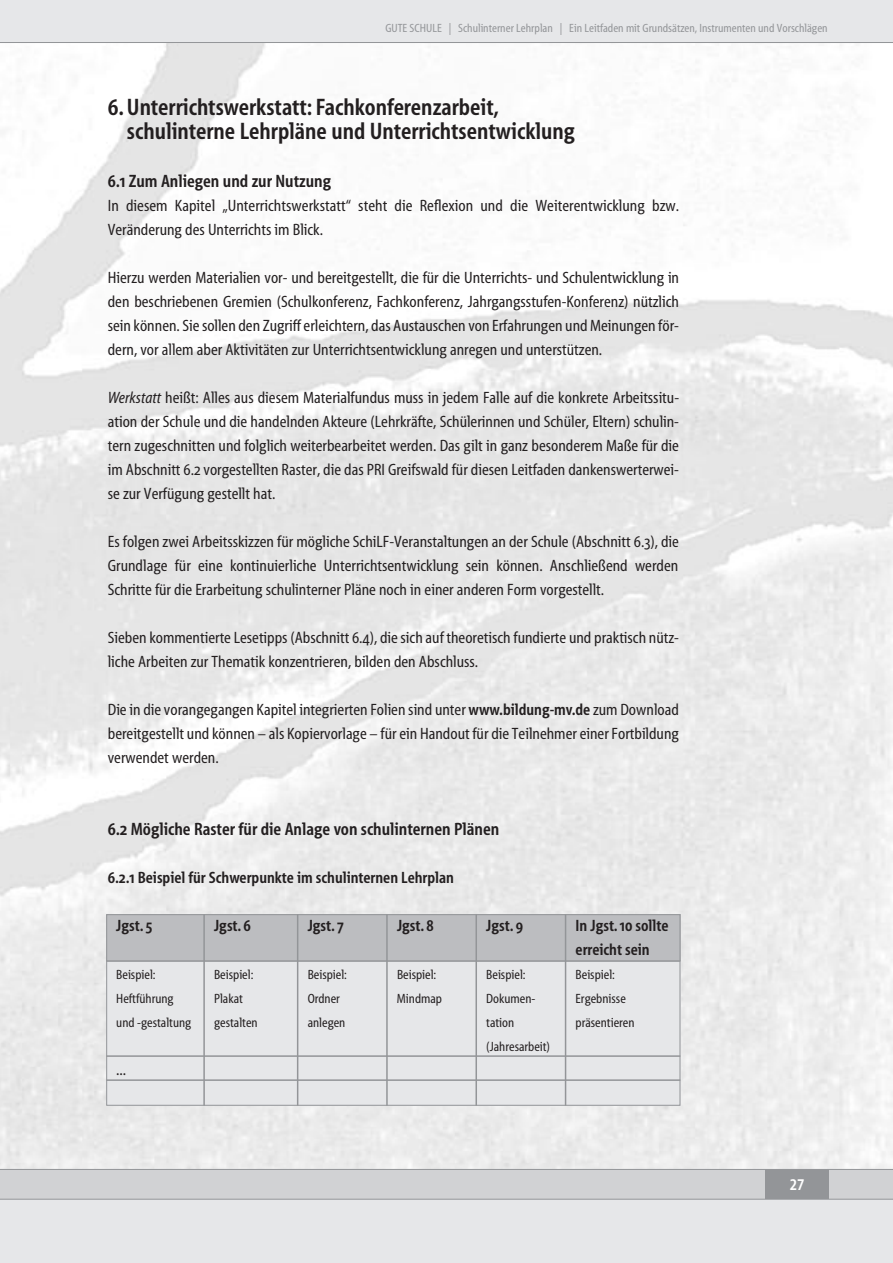
<style>
.page{position:relative;width:893px;height:1263px;background:#fff}
.page>*{position:absolute;margin:0;border:0;box-sizing:border-box;transform-origin:0 0}
.t1{font:700 24px/24px "The Berlin";color:#231f20}
.t2{font:700 18px "The Berlin";color:#231f20}
.t3{font:16.5px/24px "The Berlin";color:#231f20;text-align:justify}
.t4{font:700 16.5px/24px "The Berlin";color:#231f20}
.t5{font:16.5px "The Berlin Bold Table";color:#fff}
.t6{font:13.5px "The Berlin";color:#231f20}
.t7{font:12px "The Berlin";color:#939598}
.s1{font-style:italic}
.s2{font-weight:700}
</style>
<div class="page">
<div style="left:0;top:1199px;width:893px;height:64px;background:#e6e7e9"></div>
<div style="left:0;top:1169px;width:893px;height:30px;background:#d1d2d4"></div>
<div style="left:0;top:0;width:893px;height:43px;background:#e6e7e9"></div>
<div style="left:765px;top:1169px;width:64px;height:30px;background:#939598"></div>
<hr style="left:0;top:42px;width:893px;height:1px;background:#939598">
<div style="left:106px;top:914px;width:574px;height:47px;background:#bcbdc0"></div>
<div style="left:106px;top:961px;width:574px;height:145px;background:#e6e7e9"></div>
<hr style="left:0;top:1169px;width:893px;height:1px;background:#939598">
<hr style="left:0;top:1199px;width:893px;height:1px;background:#939598">
<hr style="left:203px;top:914px;width:2px;height:191px;background:#939598">
<hr style="left:297px;top:914px;width:1px;height:191px;background:#939598">
<hr style="left:386px;top:914px;width:2px;height:191px;background:#939598">
<hr style="left:475px;top:914px;width:2px;height:191px;background:#939598">
<hr style="left:565px;top:914px;width:1px;height:192px;background:#939598">
<hr style="left:106px;top:960px;width:574px;height:2px;background:#939598">
<hr style="left:106px;top:1055px;width:574px;height:2px;background:#939598">
<hr style="left:106px;top:1079px;width:574px;height:2px;background:#939598">
<div style="left:106px;top:914px;width:574px;height:192px;border:1px solid #939598"></div>
<p class="t7" style="left:385px;top:24px;width:444px">GUTE SCHULE | Schulinterner Lehrplan | Ein Leitfaden mit Grundsätzen, Instrumenten und Vorschlägen</p>
<h1 class="t1" style="left:127px;top:97px;width:450px;text-indent:-19px">6. Unterrichtswerkstatt: Fachkonferenzarbeit, schulinterne Lehrpläne und Unterrichtsentwicklung</h1>
<p class="t2" style="left:108px;top:174px;width:225px">6.1 Zum Anliegen und zur Nutzung</p>
<p class="t3" style="left:108px;top:195px;width:573px">In diesem Kapitel „Unterrichtswerkstatt“ steht die Reflexion und die Weiterentwicklung bzw.<br>Veränderung des Unterrichts im Blick.</p>
<p class="t3" style="left:108px;top:267px;width:573px">Hierzu werden Materialien vor- und bereitgestellt, die für die Unterrichts- und Schulentwicklung in den beschriebenen Gremien (Schulkonferenz, Fachkonferenz, Jahrgangsstufen-Konferenz) nützlich sein können. Sie sollen den Zugriff erleichtern, das Austauschen von Erfahrungen und Meinungen för&shy;dern, vor allem aber Aktivitäten zur Unterrichtsentwicklung anregen und unterstützen.</p>
<p class="t3" style="left:108px;top:387px;width:573px"><span class="s1">Werkstatt</span> heißt: Alles aus diesem Materialfundus muss in jedem Falle auf die konkrete Arbeitssitu&shy;ation der Schule und die handelnden Akteure (Lehrkräfte, Schülerinnen und Schüler, Eltern) schulin&shy;tern zugeschnitten und folglich weiterbearbeitet werden. Das gilt in ganz besonderem Maße für die im Abschnitt 6.2 vorgestellten Raster, die das PRI Greifswald für diesen Leitfaden dankenswerterwei&shy;se zur Verfügung gestellt hat.</p>
<p class="t3" style="left:108px;top:531px;width:573px">Es folgen zwei Arbeitsskizzen für mögliche SchiLF-Veranstaltungen an der Schule (Abschnitt 6.3), die Grundlage für eine kontinuierliche Unterrichtsentwicklung sein können. Anschließend werden Schritte für die Erarbeitung schulinterner Pläne noch in einer anderen Form vorgestellt.</p>
<p class="t3" style="left:108px;top:627px;width:573px">Sieben kommentierte Lesetipps (Abschnitt 6.4), die sich auf theoretisch fundierte und praktisch nütz&shy;liche Arbeiten zur Thematik konzentrieren, bilden den Abschluss.</p>
<p class="t3" style="left:108px;top:699px;width:573px">Die in die vorangegangen Kapitel integrierten Folien sind unter <span class="s2">www.bildung-mv.de</span> zum Download bereitgestellt und können – als Kopiervorlage – für ein Handout für die Teilnehmer einer Fortbildung verwendet werden.</p>
<p class="t2" style="left:108px;top:822px;width:393px">6.2 Mögliche Raster für die Anlage von schulinternen Plänen</p>
<p class="t4" style="left:108px;top:867px;width:348px">6.2.1 Beispiel für Schwerpunkte im schulinternen Lehrplan</p>
<p class="t4" style="left:116px;top:915px;width:37px">Jgst. 5</p>
<p class="t4" style="left:214px;top:915px;width:38px">Jgst. 6</p>
<p class="t4" style="left:308px;top:915px;width:37px">Jgst. 7</p>
<p class="t4" style="left:397px;top:915px;width:38px">Jgst. 8</p>
<p class="t4" style="left:486px;top:915px;width:38px">Jgst. 9</p>
<p class="t4" style="left:576px;top:915px;width:94px">In Jgst. 10 sollte erreicht sein</p>
<p class="t6" style="left:116px;top:969px;width:41px">Beispiel:</p>
<p class="t6" style="left:214px;top:969px;width:41px">Beispiel:</p>
<p class="t6" style="left:308px;top:969px;width:41px">Beispiel:</p>
<p class="t6" style="left:397px;top:969px;width:41px">Beispiel:</p>
<p class="t6" style="left:486px;top:969px;width:41px">Beispiel:</p>
<p class="t6" style="left:576px;top:969px;width:41px">Beispiel:</p>
<p class="t6" style="left:116px;top:993px;width:59px">Heftführung</p>
<p class="t6" style="left:214px;top:993px;width:30px">Plakat</p>
<p class="t6" style="left:308px;top:993px;width:34px">Ordner</p>
<p class="t6" style="left:397px;top:993px;width:47px">Mindmap</p>
<p class="t6" style="left:486px;top:993px;width:51px">Dokumen-</p>
<p class="t6" style="left:576px;top:993px;width:52px">Ergebnisse</p>
<p class="t6" style="left:116px;top:1017px;width:76px">und -gestaltung</p>
<p class="t6" style="left:214px;top:1017px;width:45px">gestalten</p>
<p class="t6" style="left:308px;top:1017px;width:39px">anlegen</p>
<p class="t6" style="left:486px;top:1017px;width:30px">tation</p>
<p class="t6" style="left:576px;top:1017px;width:60px">präsentieren</p>
<p class="t6" style="left:486px;top:1041px;width:65px">(Jahresarbeit)</p>
<p class="t3" style="left:116px;top:1059px;width:11px">...</p>
<p class="t5" style="left:790px;top:1178px;width:16px">27</p>
</div>
